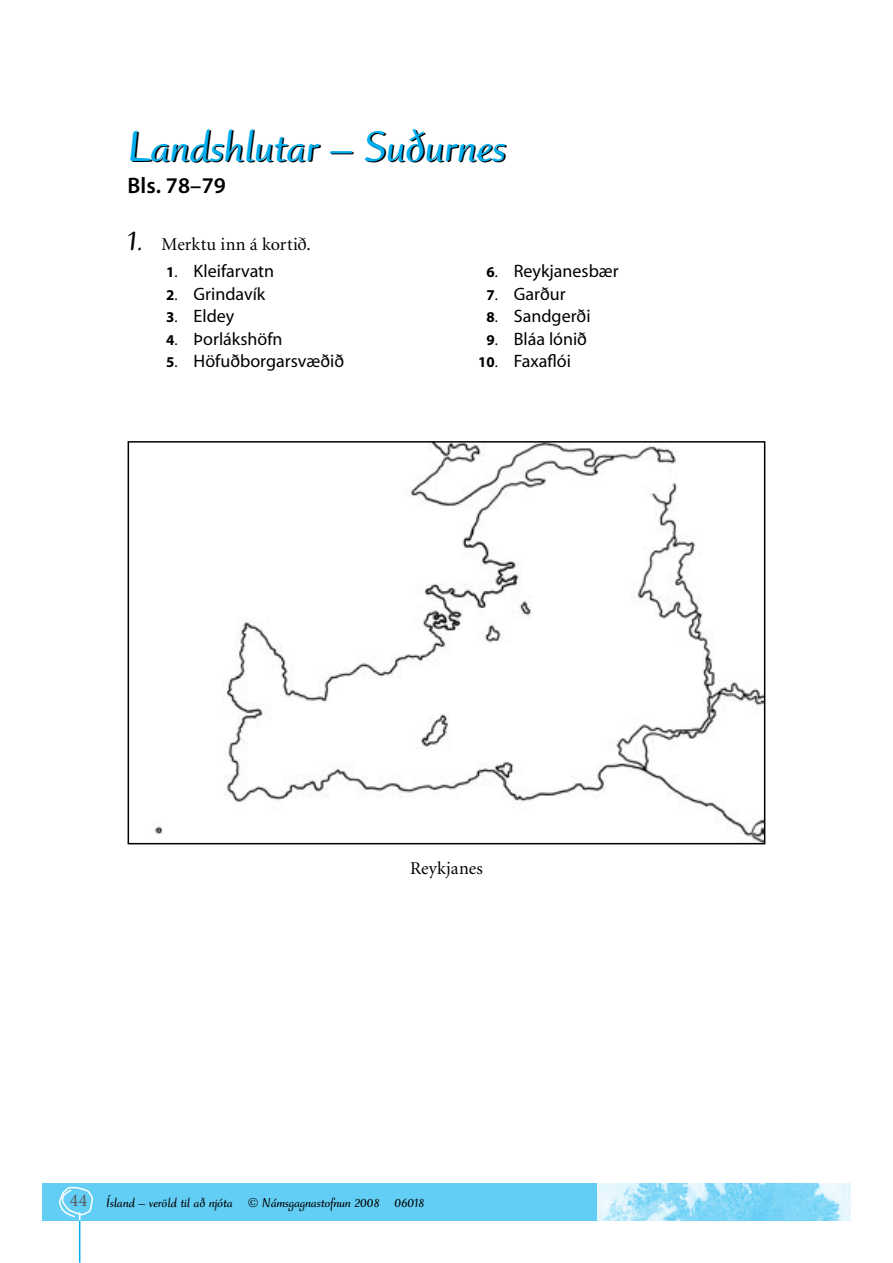
<style>
.page{position:relative;width:893px;height:1263px;background:#fff}
.page>*{position:absolute;margin:0;border:0;box-sizing:border-box;transform-origin:0 0}
.t1{font:700 45px "Ruzicka Freehand LH";letter-spacing:.005em;color:#00aeef}
.t2{font:600 22.5px "Myriad Pro";letter-spacing:.005em;color:#000}
.t3{font:18px "Myriad";color:#000}
.t4{font:18px "Minion";letter-spacing:.01em;color:#000}
.t5{font:700 13.5px "Ruzicka Freehand LH";color:#000}
.s1{font-family:"Ruzicka Freehand LH";font-weight:700;font-size:30px}
.s2{font-family:"Myriad Pro";font-weight:700;font-size:15px}
.s3{font-family:"Myriad Pro";font-size:15px}
.s4{font-family:"Minion";font-weight:400;font-size:18px;color:#58595b}
</style>
<div class="page">
<div style="left:43px;top:1183px;width:807px;height:37px;background:#63cef5"></div>
<img style="left:598px;top:1183px;width:252px;height:37px">
<hr style="left:79px;top:1220px;width:1px;height:43px;background:#00aeef">
<svg style="left:59px;top:1186px;width:34px;height:34px"></svg>
<img style="left:155px;top:444px;width:607px;height:397px">
<div style="left:128px;top:441px;width:637px;height:403px;border:2px solid #000"></div>
<h1 class="t1" style="left:128px;top:120px;width:380px">Landshlutar – Suðurnes</h1>
<p class="t2" style="left:128px;top:172px;width:100px">Bls. 78–79</p>
<p class="t4" style="left:128px;top:235px;width:185px"><span class="s1">1.</span> Merktu inn á kortið.</p>
<p class="t3" style="left:166px;top:262px;width:110px"><span class="s2">1</span><span class="s3">.</span> Kleifarvatn</p>
<p class="t3" style="left:166px;top:285px;width:101px"><span class="s2">2</span><span class="s3">.</span> Grindavík</p>
<p class="t3" style="left:166px;top:307px;width:70px"><span class="s2">3</span><span class="s3">.</span> Eldey</p>
<p class="t3" style="left:166px;top:330px;width:118px"><span class="s2">4</span><span class="s3">.</span> Þorlákshöfn</p>
<p class="t3" style="left:166px;top:352px;width:179px"><span class="s2">5</span><span class="s3">.</span> Höfuðborgarsvæðið</p>
<p class="t3" style="left:486px;top:262px;width:134px"><span class="s2">6</span><span class="s3">.</span> Reykjanesbær</p>
<p class="t3" style="left:486px;top:285px;width:81px"><span class="s2">7</span><span class="s3">.</span> Garður</p>
<p class="t3" style="left:486px;top:307px;width:106px"><span class="s2">8</span><span class="s3">.</span> Sandgerði</p>
<p class="t3" style="left:486px;top:330px;width:102px"><span class="s2">9</span><span class="s3">.</span> Bláa lónið</p>
<p class="t3" style="left:478px;top:352px;width:94px"><span class="s2">10</span><span class="s3">.</span> Faxaflói</p>
<p class="t4" style="left:410px;top:859px;width:74px">Reykjanes</p>
<p class="t5" style="left:70px;top:1194px;width:356px"><span class="s4">44</span> Ísland – veröld til að njóta © Námsgagnastofnun 2008 06018</p>
</div>
